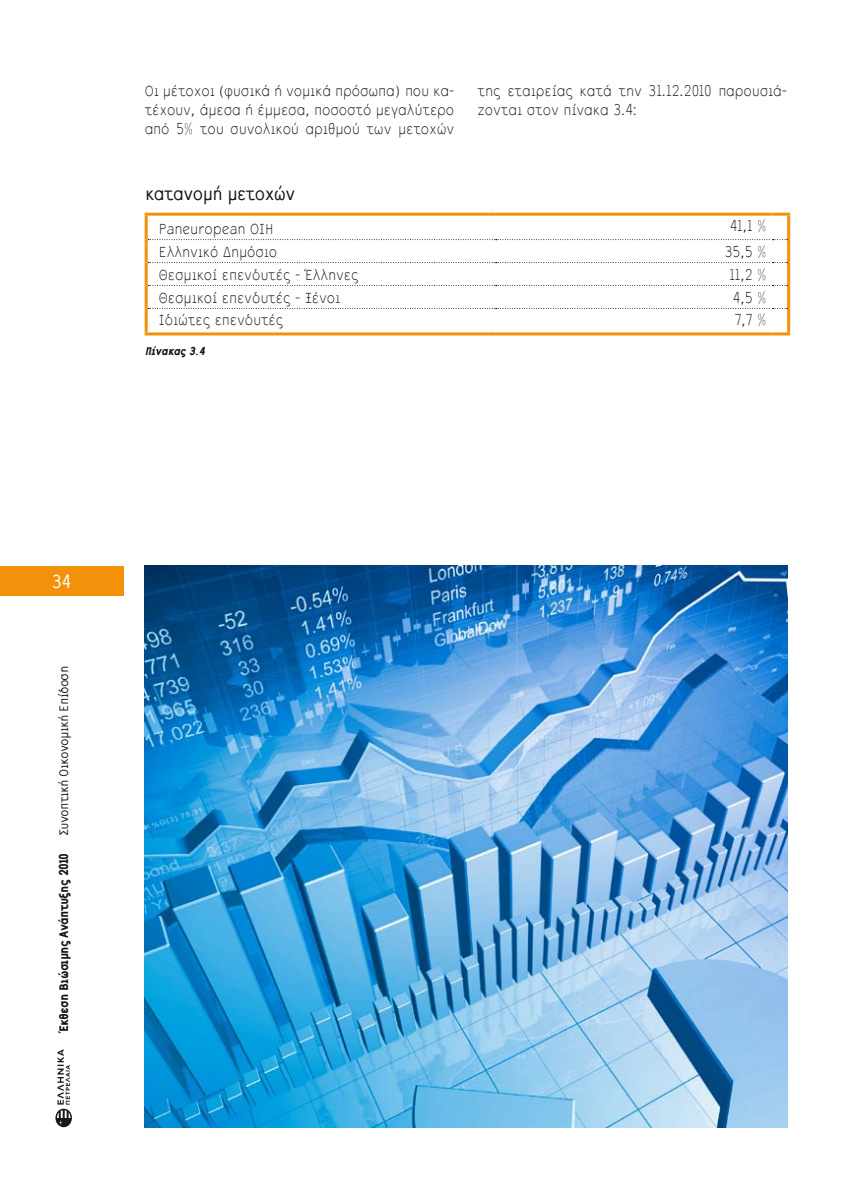
<style>
.page{position:relative;width:851px;height:1191px;background:#fff}
.page>*{position:absolute;margin:0;border:0;box-sizing:border-box;transform-origin:0 0}
.t1{font:700 19.5px "CF Sans";letter-spacing:-.03em;color:#171715}
.t2{font:700 19.5px "CF Sans";color:#fff}
.t3{font:15.75px/18.9px "CF Sans";color:#171715;text-align:justify}
.t4{font:800 13.5px "CF Sans";letter-spacing:-.03em;color:#171715}
.t5{font:700 13.5px "CF Sans";letter-spacing:-.03em;color:#171715}
.t6{font:italic 800 12px "CF Sans";color:#171715}
</style>
<div class="page">
<div style="left:0;top:566px;width:123px;height:29px;background:#f3910a"></div>
<img style="left:145px;top:566px;width:642px;height:561px">
<svg style="left:55px;top:1049px;width:17px;height:78px"></svg>
<hr style="left:145px;top:213px;width:350px;height:3px;background:#f3910a">
<hr style="left:145px;top:216px;width:3px;height:24px;background:#f3910a">
<hr style="left:495px;top:213px;width:277px;height:3px;background:#f3910a">
<hr style="left:772px;top:213px;width:18px;height:3px;background:#f3910a">
<hr style="left:787px;top:216px;width:3px;height:24px;background:#f3910a">
<hr style="left:145px;top:240px;width:3px;height:22px;background:#f3910a">
<hr style="left:787px;top:240px;width:3px;height:22px;background:#f3910a">
<hr style="left:145px;top:262px;width:3px;height:23px;background:#f3910a">
<hr style="left:787px;top:262px;width:3px;height:23px;background:#f3910a">
<hr style="left:145px;top:285px;width:3px;height:23px;background:#f3910a">
<hr style="left:787px;top:285px;width:3px;height:23px;background:#f3910a">
<hr style="left:145px;top:308px;width:3px;height:24px;background:#f3910a">
<hr style="left:787px;top:308px;width:3px;height:24px;background:#f3910a">
<hr style="left:145px;top:332px;width:350px;height:3px;background:#f3910a">
<hr style="left:495px;top:332px;width:277px;height:3px;background:#f3910a">
<hr style="left:772px;top:332px;width:18px;height:3px;background:#f3910a">
<svg style="left:148px;top:239px;width:639px;height:1px"></svg>
<svg style="left:148px;top:262px;width:639px;height:1px"></svg>
<svg style="left:148px;top:285px;width:639px;height:1px"></svg>
<svg style="left:148px;top:308px;width:639px;height:1px"></svg>
<p class="t3" style="left:145px;top:82px;width:311px">Οι μέτοχοι (φυσικά ή νομικά πρόσωπα) που κα&shy;τέχουν, άμεσα ή έμμεσα, ποσοστό μεγαλύτερο από 5% του συνολικού αριθμού των μετοχών</p>
<p class="t3" style="left:477px;top:82px;width:311px">της εταιρείας κατά την 31.12.2010 παρουσιά&shy;ζονται στον πίνακα 3.4:</p>
<p class="t1" style="left:145px;top:183px;width:152px">κατανομή μετοχών</p>
<p class="t3" style="left:159px;top:219px;width:116px">Paneuropean ΟΙΗ</p>
<p class="t3" style="left:730px;top:217px;width:38px">41,1 %</p>
<p class="t3" style="left:159px;top:242px;width:120px">Ελληνικό Δημόσιο</p>
<p class="t3" style="left:724px;top:242px;width:43px">35,5 %</p>
<p class="t3" style="left:159px;top:265px;width:201px">Θεσμικοί επενδυτές - Έλληνες</p>
<p class="t3" style="left:729px;top:265px;width:39px">11,2 %</p>
<p class="t3" style="left:159px;top:288px;width:183px">Θεσμικοί επενδυτές - Ξένοι</p>
<p class="t3" style="left:733px;top:288px;width:35px">4,5 %</p>
<p class="t3" style="left:159px;top:311px;width:126px">Ιδιώτες επενδυτές</p>
<p class="t3" style="left:735px;top:311px;width:33px">7,7 %</p>
<p class="t6" style="left:145px;top:345px;width:64px">Πίνακας 3.4</p>
<p class="t2" style="left:52px;top:571px;width:21px">34</p>
<p class="t5" style="left:57px;top:836px;width:171px;rotate:-90deg">Συνοπτική Οικονομική Επίδοση</p>
<p class="t4" style="left:57px;top:1032px;width:180px;rotate:-90deg">Έκθεση Βιώσιμης Ανάπτυξης 2010</p>
</div>
